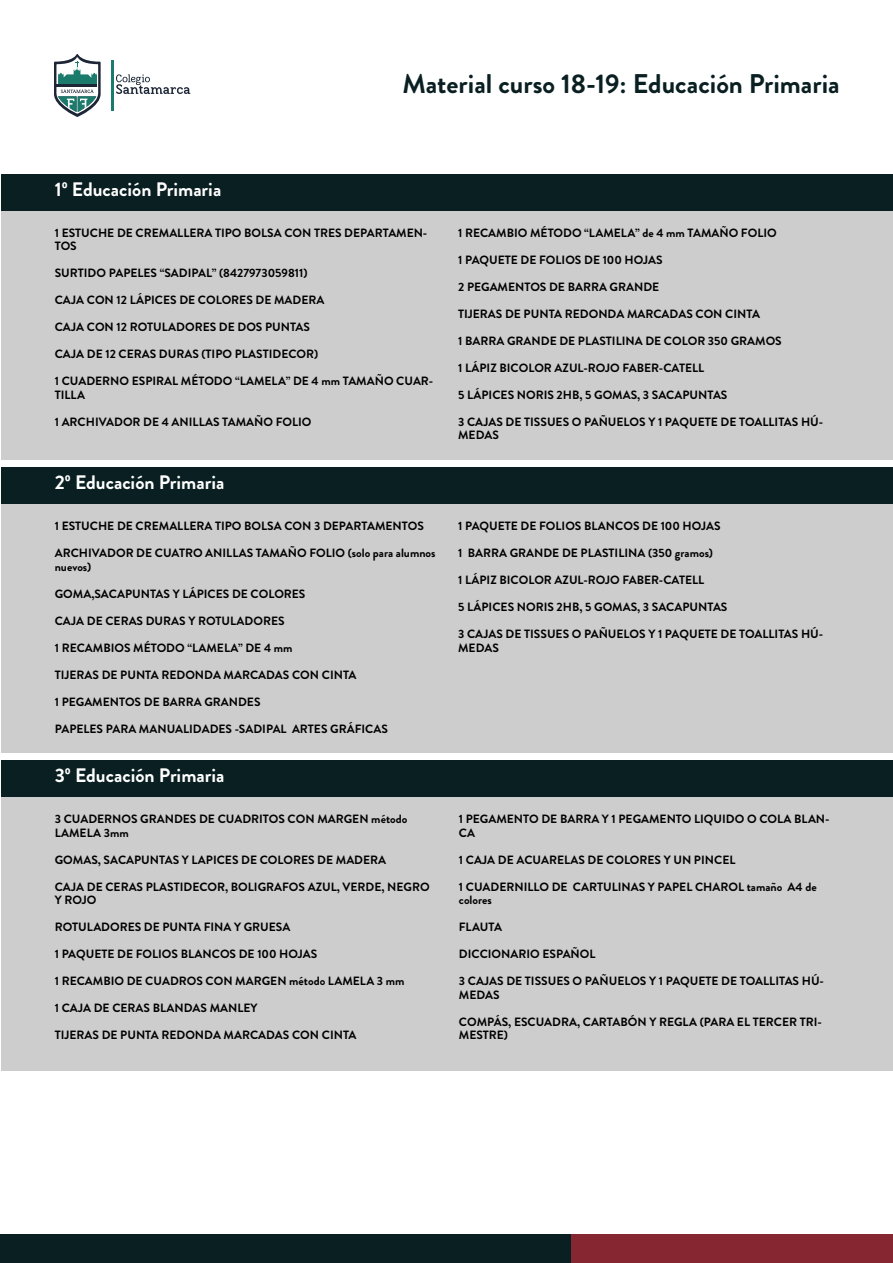
<style>
.page{position:relative;width:893px;height:1263px;background:#fff}
.page>*{position:absolute;margin:0;border:0;box-sizing:border-box;transform-origin:0 0}
.t1{font:700 27px "Brandon Grotesque";color:#0a1f21}
.t2{font:700 19.5px "Brandon Grotesque";color:#fff}
.t3{font:700 12px/13.5px "Brandon Grotesque";color:#000}
</style>
<div class="page">
<div style="left:2px;top:211px;width:891px;height:248px;background:#cdcdcd"></div>
<div style="left:2px;top:504px;width:891px;height:248px;background:#cdcdcd"></div>
<div style="left:2px;top:797px;width:891px;height:273px;background:#cdcdcd"></div>
<div style="left:2px;top:174px;width:891px;height:37px;background:#0a1f21"></div>
<div style="left:2px;top:467px;width:891px;height:37px;background:#0a1f21"></div>
<div style="left:2px;top:760px;width:891px;height:37px;background:#0a1f21"></div>
<div style="left:0;top:1234px;width:572px;height:29px;background:#0a1f21"></div>
<div style="left:572px;top:1234px;width:321px;height:29px;background:#852630"></div>
<svg style="left:116px;top:74px;width:74px;height:20px"></svg>
<hr style="left:112px;top:60px;width:2px;height:51px;background:#1a7a6b">
<svg style="left:54px;top:54px;width:47px;height:63px"></svg>
<h2 class="t2" style="left:55px;top:176px;width:168px">1º Educación Primaria</h2>
<h1 class="t1" style="left:402px;top:65px;width:439px">Material curso 18-19: Educación Primaria</h1>
<p class="t3" style="left:55px;top:226px;width:374px">1 ESTUCHE DE CREMALLERA TIPO BOLSA CON TRES DEPARTAMEN-<br>TOS</p>
<p class="t3" style="left:55px;top:267px;width:254px">SURTIDO PAPELES “SADIPAL” (8427973059811)</p>
<p class="t3" style="left:55px;top:294px;width:271px">CAJA CON 12 LÁPICES DE COLORES DE MADERA</p>
<p class="t3" style="left:55px;top:321px;width:257px">CAJA CON 12 ROTULADORES DE DOS PUNTAS</p>
<p class="t3" style="left:55px;top:348px;width:265px">CAJA DE 12 CERAS DURAS (TIPO PLASTIDECOR)</p>
<p class="t3" style="left:55px;top:375px;width:380px">1 CUADERNO ESPIRAL MÉTODO “LAMELA” DE 4 mm TAMAÑO CUAR-<br>TILLA</p>
<p class="t3" style="left:55px;top:415px;width:258px">1 ARCHIVADOR DE 4 ANILLAS TAMAÑO FOLIO</p>
<h2 class="t2" style="left:55px;top:469px;width:171px">2º Educación Primaria</h2>
<p class="t3" style="left:55px;top:519px;width:371px">1 ESTUCHE DE CREMALLERA TIPO BOLSA CON 3 DEPARTAMENTOS</p>
<p class="t3" style="left:55px;top:546px;width:382px">ARCHIVADOR DE CUATRO ANILLAS TAMAÑO FOLIO (solo para alumnos nuevos)</p>
<p class="t3" style="left:55px;top:587px;width:252px">GOMA,SACAPUNTAS Y LÁPICES DE COLORES</p>
<p class="t3" style="left:55px;top:614px;width:231px">CAJA DE CERAS DURAS Y ROTULADORES</p>
<p class="t3" style="left:55px;top:641px;width:239px">1 RECAMBIOS MÉTODO “LAMELA” DE 4 mm</p>
<p class="t3" style="left:55px;top:668px;width:303px">TIJERAS DE PUNTA REDONDA MARCADAS CON CINTA</p>
<p class="t3" style="left:55px;top:695px;width:207px">1 PEGAMENTOS DE BARRA GRANDES</p>
<p class="t3" style="left:55px;top:722px;width:335px">PAPELES PARA MANUALIDADES -SADIPAL ARTES GRÁFICAS</p>
<h2 class="t2" style="left:55px;top:762px;width:171px">3º Educación Primaria</h2>
<p class="t3" style="left:55px;top:812px;width:354px">3 CUADERNOS GRANDES DE CUADRITOS CON MARGEN método<br>LAMELA 3mm</p>
<p class="t3" style="left:55px;top:853px;width:333px">GOMAS, SACAPUNTAS Y LAPICES DE COLORES DE MADERA</p>
<p class="t3" style="left:55px;top:880px;width:376px">CAJA DE CERAS PLASTIDECOR, BOLIGRAFOS AZUL, VERDE, NEGRO<br>Y ROJO</p>
<p class="t3" style="left:55px;top:920px;width:237px">ROTULADORES DE PUNTA FINA Y GRUESA</p>
<p class="t3" style="left:55px;top:947px;width:264px">1 PAQUETE DE FOLIOS BLANCOS DE 100 HOJAS</p>
<p class="t3" style="left:55px;top:974px;width:351px">1 RECAMBIO DE CUADROS CON MARGEN método LAMELA 3 mm</p>
<p class="t3" style="left:55px;top:1001px;width:204px">1 CAJA DE CERAS BLANDAS MANLEY</p>
<p class="t3" style="left:55px;top:1028px;width:303px">TIJERAS DE PUNTA REDONDA MARCADAS CON CINTA</p>
<p class="t3" style="left:458px;top:226px;width:320px">1 RECAMBIO MÉTODO “LAMELA” de 4 mm TAMAÑO FOLIO</p>
<p class="t3" style="left:458px;top:253px;width:206px">1 PAQUETE DE FOLIOS DE 100 HOJAS</p>
<p class="t3" style="left:458px;top:280px;width:203px">2 PEGAMENTOS DE BARRA GRANDE</p>
<p class="t3" style="left:458px;top:307px;width:303px">TIJERAS DE PUNTA REDONDA MARCADAS CON CINTA</p>
<p class="t3" style="left:458px;top:334px;width:325px">1 BARRA GRANDE DE PLASTILINA DE COLOR 350 GRAMOS</p>
<p class="t3" style="left:458px;top:361px;width:248px">1 LÁPIZ BICOLOR AZUL-ROJO FABER-CATELL</p>
<p class="t3" style="left:458px;top:388px;width:271px">5 LÁPICES NORIS 2HB, 5 GOMAS, 3 SACAPUNTAS</p>
<p class="t3" style="left:458px;top:415px;width:367px">3 CAJAS DE TISSUES O PAÑUELOS Y 1 PAQUETE DE TOALLITAS HÚ-<br>MEDAS</p>
<p class="t3" style="left:458px;top:519px;width:264px">1 PAQUETE DE FOLIOS BLANCOS DE 100 HOJAS</p>
<p class="t3" style="left:458px;top:546px;width:256px">1 BARRA GRANDE DE PLASTILINA (350 gramos)</p>
<p class="t3" style="left:458px;top:573px;width:248px">1 LÁPIZ BICOLOR AZUL-ROJO FABER-CATELL</p>
<p class="t3" style="left:458px;top:600px;width:271px">5 LÁPICES NORIS 2HB, 5 GOMAS, 3 SACAPUNTAS</p>
<p class="t3" style="left:458px;top:627px;width:367px">3 CAJAS DE TISSUES O PAÑUELOS Y 1 PAQUETE DE TOALLITAS HÚ-<br>MEDAS</p>
<p class="t3" style="left:459px;top:812px;width:372px">1 PEGAMENTO DE BARRA Y 1 PEGAMENTO LIQUIDO O COLA BLAN-<br>CA</p>
<p class="t3" style="left:459px;top:853px;width:278px">1 CAJA DE ACUARELAS DE COLORES Y UN PINCEL</p>
<p class="t3" style="left:459px;top:880px;width:359px">1 CUADERNILLO DE CARTULINAS Y PAPEL CHAROL tamaño A4 de colores</p>
<p class="t3" style="left:459px;top:920px;width:45px">FLAUTA</p>
<p class="t3" style="left:459px;top:947px;width:138px">DICCIONARIO ESPAÑOL</p>
<p class="t3" style="left:459px;top:974px;width:367px">3 CAJAS DE TISSUES O PAÑUELOS Y 1 PAQUETE DE TOALLITAS HÚ-<br>MEDAS</p>
<p class="t3" style="left:459px;top:1015px;width:364px">COMPÁS, ESCUADRA, CARTABÓN Y REGLA (PARA EL TERCER TRI-<br>MESTRE)</p>
</div>
